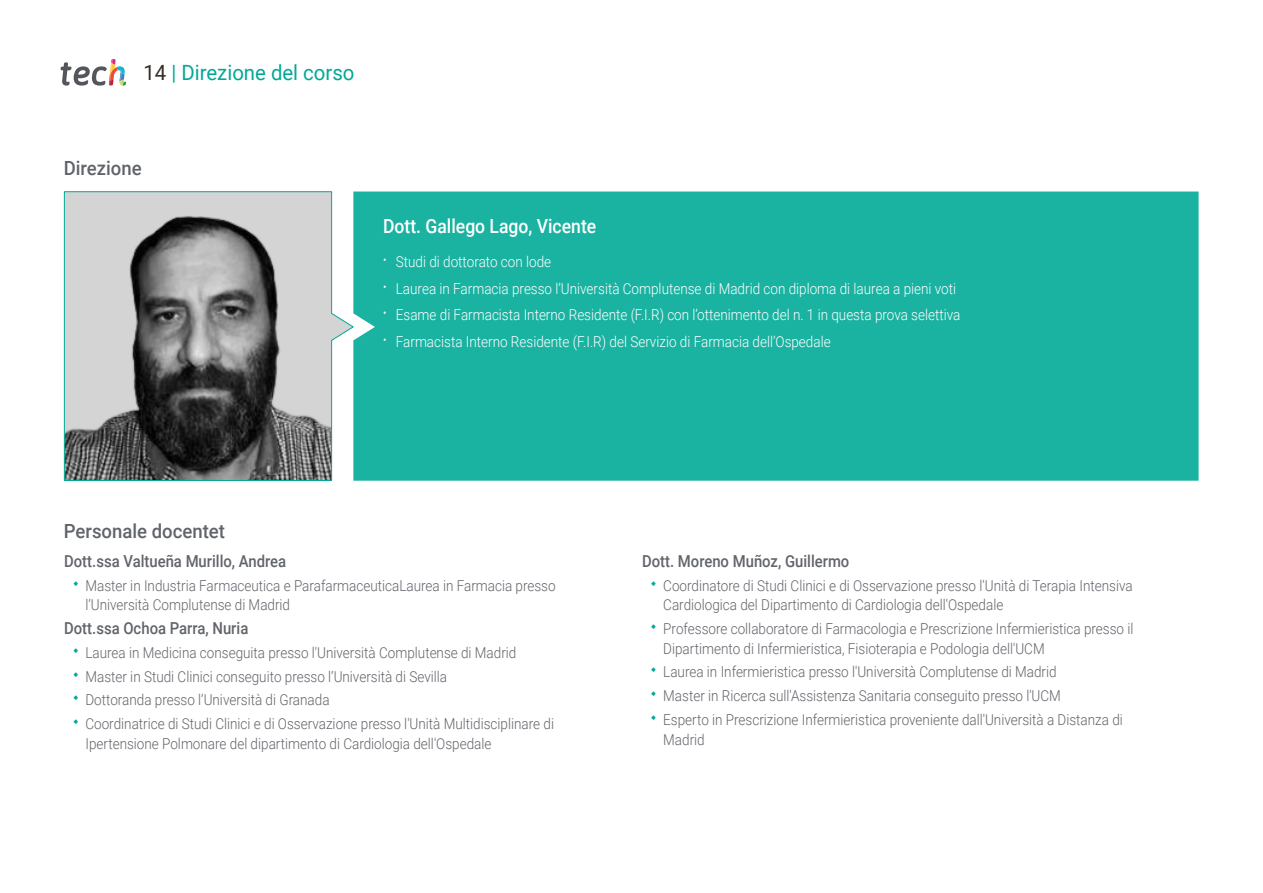
<style>
.page{position:relative;width:1263px;height:893px;background:#fff}
.page>*{position:absolute;margin:0;border:0;box-sizing:border-box;transform-origin:0 0}
.t1{font:21px "Roboto";color:#00a996}
.t2{font:500 19.5px "Roboto";color:#61646a;scale:.95 1}
.t3{font:500 19.5px "Roboto";color:#fff;scale:.9 1}
.t4{font:500 16.5px "Roboto";color:#61646a;scale:.9 1}
.t5{font:300 15px/23.7px "Roboto";color:#61646a;scale:.9 1}
.t6{font:300 15px "Roboto";color:#fff;scale:.9 1}
.s1{color:#312e20}
</style>
<div class="page">
<svg style="left:61px;top:59px;width:65px;height:27px"></svg>
<div style="left:354px;top:192px;width:844px;height:289px;background:#1ab2a1"></div>
<svg style="left:64px;top:191px;width:290px;height:290px;background:#949797"></svg>
<h1 class="t1" style="left:144px;top:57px;width:213px"><span class="s1">14</span> | Direzione del corso</h1>
<h2 class="t2" style="left:64px;top:154px;width:84px">Direzione</h2>
<h2 class="t3" style="left:383px;top:212px;width:238px">Dott. Gallego Lago, Vicente</h2>
<p class="t6" style="left:383px;top:251px;width:188px"><sup>•</sup> Studi di dottorato con lode</p>
<p class="t6" style="left:383px;top:278px;width:638px"><sup>•</sup> Laurea in Farmacia presso l’Università Complutense di Madrid con diploma di laurea a pieni voti</p>
<p class="t6" style="left:383px;top:305px;width:643px"><sup>•</sup> Esame di Farmacista Interno Residente (F.I.R) con l’ottenimento del n. 1 in questa prova selettiva</p>
<p class="t6" style="left:383px;top:331px;width:499px"><sup>•</sup> Farmacista Interno Residente (F.I.R) del Servizio di Farmacia dell’Ospedale</p>
<h2 class="t2" style="left:64px;top:517px;width:171px">Personale docentet</h2>
<p class="t4" style="left:64px;top:550px;width:248px">Dott.ssa Valtueña Murillo, Andrea</p>
<p class="t5" style="left:85px;top:575px;width:524px;line-height:19.5px">Master in Industria Farmaceutica e ParafarmaceuticaLaurea in Farmacia presso l’Università Complutense di Madrid</p>
<p class="t4" style="left:64px;top:617px;width:206px">Dott.ssa Ochoa Parra, Nuria</p>
<p class="t5" style="left:85px;top:640px;width:522px">Laurea in Medicina conseguita presso l'Università Complutense di Madrid Master in Studi Clinici conseguito presso l’Università di Sevilla<br>Dottoranda presso l’Università di Granada<br>Coordinatrice di Studi Clinici e di Osservazione presso l'Unità Multidisciplinare di</p>
<p class="t5" style="left:85px;top:731px;width:453px">Ipertensione Polmonare del dipartimento di Cardiologia dell'Ospedale</p>
<p class="t4" style="left:642px;top:550px;width:232px">Dott. Moreno Muñoz, Guillermo</p>
<p class="t5" style="left:663px;top:575px;width:523px;line-height:19.5px">Coordinatore di Studi Clinici e di Osservazione presso l'Unità di Terapia Intensiva<br>Cardiologica del Dipartimento di Cardiologia dell'Ospedale</p>
<p class="t5" style="left:663px;top:619px;width:524px;line-height:19.5px">Professore collaboratore di Farmacologia e Prescrizione Infermieristica presso il<br>Dipartimento di Infermieristica, Fisioterapia e Podologia dell'UCM</p>
<p class="t5" style="left:663px;top:660px;width:512px">Laurea in Infermieristica presso l'Università Complutense di Madrid<br>Master in Ricerca sull'Assistenza Sanitaria conseguito presso l'UCM<br>Esperto in Prescrizione Infermieristica proveniente dall'Università a Distanza di</p>
<p class="t5" style="left:663px;top:727px;width:48px">Madrid</p>
</div>
